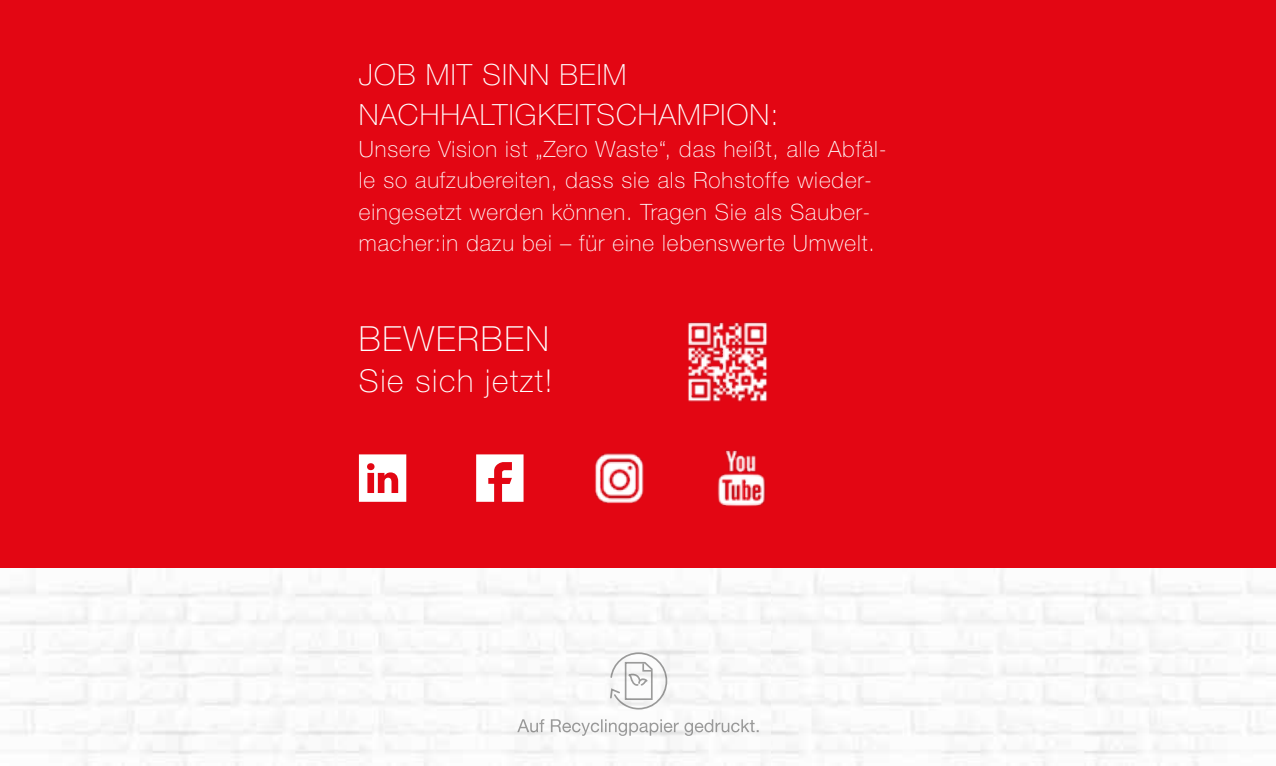
<style>
.page{position:relative;width:1276px;height:766px;background:#fff}
.page>*{position:absolute;margin:0;border:0;box-sizing:border-box;transform-origin:0 0}
.t1{font:100 34.65px "Helvetica Neue LTW1 G";letter-spacing:.05em;color:#fff}
.t2{font:100 31.5px "Helvetica Neue LTW1 G";letter-spacing:.05em;color:#fff}
.t3{font:100 29.25px/40.5px "Helvetica Neue LTW1 G";letter-spacing:.04em;color:#fff}
.t4{font:100 22.5px/31.5px "Helvetica Neue LTW1 G";letter-spacing:.04em;color:#fff}
</style>
<div class="page">
<div style="left:0;top:0;width:1276px;height:576px;background:#e30613"></div>
<img style="left:0;top:568px;width:338px;height:197px">
<img style="left:338px;top:568px;width:434px;height:197px">
<img style="left:772px;top:568px;width:504px;height:197px">
<svg style="left:609px;top:651px;width:59px;height:59px"></svg>
<svg style="left:517px;top:719px;width:241px;height:16px"></svg>
<img style="left:688px;top:322px;width:79px;height:80px">
<svg style="left:476px;top:454px;width:47px;height:47px"></svg>
<svg style="left:359px;top:454px;width:47px;height:47px"></svg>
<img style="left:595px;top:453px;width:49px;height:51px">
<img style="left:717px;top:450px;width:49px;height:57px">
<h3 class="t3" style="left:359px;top:54px;width:421px">JOB MIT SINN BEIM<br>NACHHALTIGKEITSCHAMPION:</h3>
<p class="t4" style="left:359px;top:133px;width:529px">Unsere Vision ist „Zero Waste“, das heißt, alle Abfäl&shy;le so aufzubereiten, dass sie als Rohstoffe wieder&shy;eingesetzt werden können. Tragen Sie als Sauber&shy;macher:in dazu bei – für eine lebenswerte Umwelt.</p>
<h1 class="t1" style="left:359px;top:317px;width:191px">BEWERBEN</h1>
<h2 class="t2" style="left:359px;top:362px;width:195px">Sie sich jetzt!</h2>
</div>
